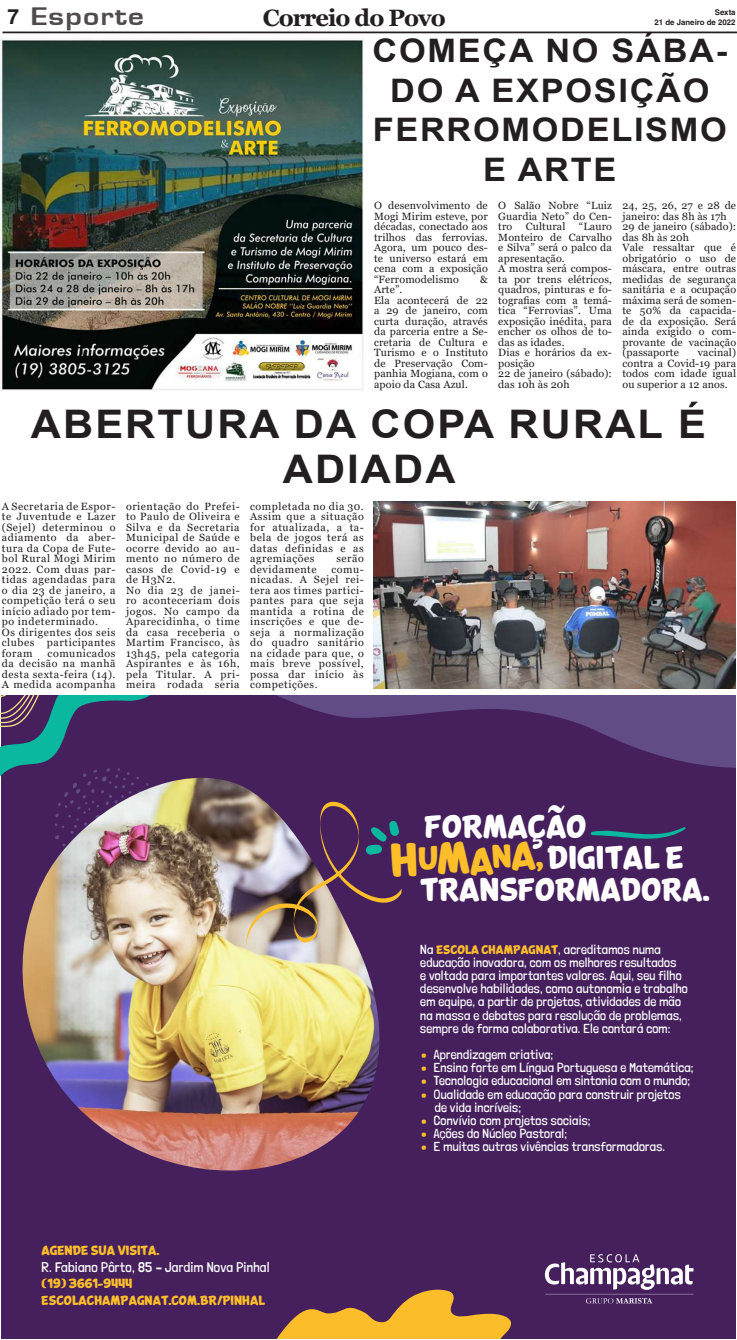
<style>
.page{position:relative;width:737px;height:1340px;background:#fff}
.page>*{position:absolute;margin:0;border:0;box-sizing:border-box;transform-origin:0 0}
.t1{font:700 39.38px/44.6px "Arial";letter-spacing:.05em;color:#231f20;text-align:center;scale:1.06 1}
.t2{font:700 32.38px/39.4px "Arial";letter-spacing:.05em;color:#231f20;text-align:center;scale:1.06 1}
.t3{font:32.38px/32.8px "Banzai Bros";color:#fff}
.t4{font:32.38px "Banzai Bros";color:#febe2a}
.t5{font:700 26.25px "Eurose";letter-spacing:.05em;color:#231f20}
.t6{font:700 23.62px "Georgia";letter-spacing:-.04em;color:#231f20}
.t7{font:14px "Londrina";letter-spacing:.02em;color:#fff}
.t8{font:13.21px/16.5px "Banzai Bros";color:#febe2a}
.t9{font:13.12px/13.1px "Londrina";letter-spacing:.02em;color:#fff}
.t10{font:10.5px/10.5px "Georgia";letter-spacing:.01em;color:#231f20;text-align:justify}
.t11{font:10.5px/10.5px "Georgia";letter-spacing:.05em;color:#231f20}
.t12{font:700 7.88px "Helvetica LT Std";color:#231f20}
.s1{font-family:"Helvetica LT Std";font-size:21px}
.s2{font-size:46.81px}
.s3{font-size:43.75px}
.s4{font-size:37.8px}
.s5{font-size:39.38px}
.s6{color:#febe2a}
.s7{font-family:"Banzai Bros";font-size:12.42px;color:#febe2a}
</style>
<div class="page">
<hr style="left:2px;top:32px;width:735px;height:1px;background:#231f20">
<img style="left:0;top:39px;width:364px;height:351px">
<img style="left:374px;top:501px;width:362px;height:187px">
<div style="left:1px;top:695px;width:734px;height:643px;background:#45205d"></div>
<svg style="left:586px;top:1298px;width:66px;height:5px"></svg>
<hr style="left:545px;top:1293px;width:148px;height:1px;background:#fff">
<svg style="left:545px;top:1254px;width:148px;height:35px"></svg>
<svg style="left:277px;top:1289px;width:234px;height:49px"></svg>
<svg style="left:276px;top:695px;width:459px;height:73px"></svg>
<img style="left:22px;top:777px;width:358px;height:394px">
<svg style="left:590px;top:827px;width:96px;height:12px"></svg>
<svg style="left:1px;top:695px;width:165px;height:185px"></svg>
<svg style="left:246px;top:799px;width:156px;height:150px"></svg>
<h3 class="t5" style="left:8px;top:2px;width:138px"><span class="s1">7</span> Esporte</h3>
<h3 class="t6" style="left:263px;top:3px;width:184px">Correio do Povo</h3>
<p class="t12" style="left:654px;top:17px;width:83px">21 de Janeiro de 2022</p>
<h2 class="t2" style="left:372px;top:32px;width:336px">COMEÇA NO SÁBA-<br>DO A EXPOSIÇÃO<br>FERROMODELISMO<br>E ARTE</h2>
<p class="t12" style="left:714px;top:8px;width:22px">Sexta</p>
<p class="t10" style="left:374px;top:200px;width:115px">O desenvolvimento de Mogi Mirim esteve, por décadas, conectado aos trilhos das ferrovias.<br>Agora, um pouco des&shy;te universo estará em cena com a exposição “Ferromodelismo</p>
<p class="t10" style="left:480px;top:274px;width:9px">&amp;</p>
<p class="t10" style="left:374px;top:284px;width:115px;text-align:left">Arte”.<br>Ela acontecerá de 22 a 29 de janeiro, com curta duração, através da parceria entre a Se&shy;cretaria de Cultura e<br>Turismo e o Instituto de Preservação Com&shy;panhia Mogiana, com o apoio da Casa Azul.</p>
<p class="t10" style="left:498px;top:200px;width:115px">O Salão Nobre “Luiz Guardia Neto” do Cen&shy;tro</p>
<p class="t10" style="left:526px;top:221px;width:41px">Cultural</p>
<p class="t10" style="left:498px;top:221px;width:115px;text-align:left;text-indent:80px">“Lauro<br>Monteiro de Carvalho e Silva” será o palco da apresentação.<br>A mostra será compos&shy;ta por trens elétricos, quadros, pinturas e fo&shy;tografias com a temá&shy;tica “Ferrovias”. Uma exposição inédita, para encher os olhos de to&shy;das as idades.<br>Dias e horários da ex&shy;posição<br>22 de janeiro (sábado): das 10h às 20h</p>
<p class="t10" style="left:622px;top:200px;width:115px;text-align:left">24, 25, 26, 27 e 28 de janeiro: das 8h às 17h<br>29 de janeiro (sábado): das 8h às 20h<br>Vale ressaltar que é obrigatório o uso de máscara, entre outras medidas de segurança sanitária e a ocupação máxima será de somen&shy;te 50% da capacida&shy;de da exposição. Será ainda exigido o com&shy;provante de vacinação (passaporte</p>
<p class="t10" style="left:622px;top:347px;width:115px;text-indent:75px">vacinal) contra a Covid-19 para todos com idade igual ou superior a 12 anos.</p>
<h1 class="t1" style="left:31px;top:402px;width:638px">ABERTURA DA COPA RURAL É<br>ADIADA</h1>
<p class="t11" style="left:2px;top:501px;width:115px">A Secretaria de Espor&shy;te Juventude e Lazer (Sejel) determinou o adiamento da aber&shy;tura da Copa de Fute&shy;bol Rural Mogi Mirim<br>2022. Com duas par&shy;tidas agendadas para o dia 23 de janeiro, a competição terá o seu início adiado por tem&shy;po indeterminado.<br>Os dirigentes dos seis clubes participantes foram</p>
<p class="t10" style="left:2px;top:648px;width:115px;text-indent:46px">comunicados da decisão na manhã desta sexta-feira (14).<br>A medida acompanha</p>
<p class="t11" style="left:126px;top:501px;width:115px">orientação do Prefei&shy;to Paulo de Oliveira e<br>Silva e da Secretaria<br>Municipal de Saúde e ocorre devido ao au&shy;mento no número de casos de Covid-19 e de H3N2.<br>No dia 23 de janei&shy;ro aconteceriam dois jogos. No campo da<br>Aparecidinha, o time da casa receberia o<br>Martim Francisco, às<br>13h45, pela categoria<br>Aspirantes e às 16h, pela Titular. A pri&shy;meira rodada seria</p>
<p class="t10" style="left:250px;top:501px;width:115px">completada no dia 30.<br>Assim que a situação for atualizada, a ta&shy;bela de jogos terá as datas definidas e as agremiações</p>
<p class="t10" style="left:336px;top:553px;width:29px">serão</p>
<p class="t11" style="left:250px;top:564px;width:68px">devidamente</p>
<p class="t10" style="left:250px;top:564px;width:115px;text-indent:81px">comu&shy;nicadas. A Sejel rei&shy;tera aos times partici&shy;pantes para que seja mantida a rotina de inscrições e que de&shy;seja a normalização do quadro sanitário na cidade para que, o mais breve possível, possa dar início às competições.</p>
<p class="t8" style="left:42px;top:1242px;width:119px">AGENDE SUA VISITA.</p>
<h3 class="t7" style="left:42px;top:1258px;width:230px">R. Fabiano Pôrto, 85 – Jardim Nova Pinhal</h3>
<p class="t8" style="left:42px;top:1275px;width:225px">(19) 3661-9444<br>ESCOLACHAMPAGNAT.COM.BR/PINHAL</p>
<h2 class="t3" style="left:425px;top:810px;width:163px">FORMAÇÃO</h2>
<h2 class="t4" style="left:390px;top:841px;width:147px;rotate:-2deg"><span class="s2">H</span>U<span class="s3">M</span><span class="s4">A</span>N<span class="s5">A</span></h2>
<h2 class="t3" style="left:420px;top:841px;width:291px;text-indent:116px"><span class="s6">,</span>DIGITAL E<br>TRANSFORMADORA.</h2>
<p class="t9" style="left:420px;top:942px;width:269px">Na <span class="s7">ESCOLA CHAMPAGNAT</span>, acreditamos numa educação inovadora, com os melhores resultados<br>e voltada para importantes valores. Aqui, seu filho desenvolve habilidades, como autonomia e trabalho em equipe, a partir de projetos, atividades de mão na massa e debates para resolução de problemas, sempre de forma colaborativa. Ele contará com:</p>
<p class="t9" style="left:420px;top:1047px;width:134px"><span class="s6">●</span> Aprendizagem criativa;</p>
<p class="t9" style="left:420px;top:1060px;width:275px"><span class="s6">●</span> Ensino forte em Língua Portuguesa e Matemática;</p>
<p class="t9" style="left:420px;top:1074px;width:271px"><span class="s6">●</span> Tecnologia educacional em sintonia com o mundo;</p>
<p class="t9" style="left:435px;top:1087px;width:247px;text-indent:-14px"><span class="s6">●</span> Qualidade em educação para construir projetos de vida incríveis;</p>
<p class="t9" style="left:420px;top:1113px;width:172px"><span class="s6">●</span> Convívio com projetos sociais;</p>
<p class="t9" style="left:420px;top:1126px;width:148px"><span class="s6">●</span> Ações do Núcleo Pastoral;</p>
<p class="t9" style="left:420px;top:1139px;width:246px"><span class="s6">●</span> E muitas outras vivências transformadoras.</p>
</div>
